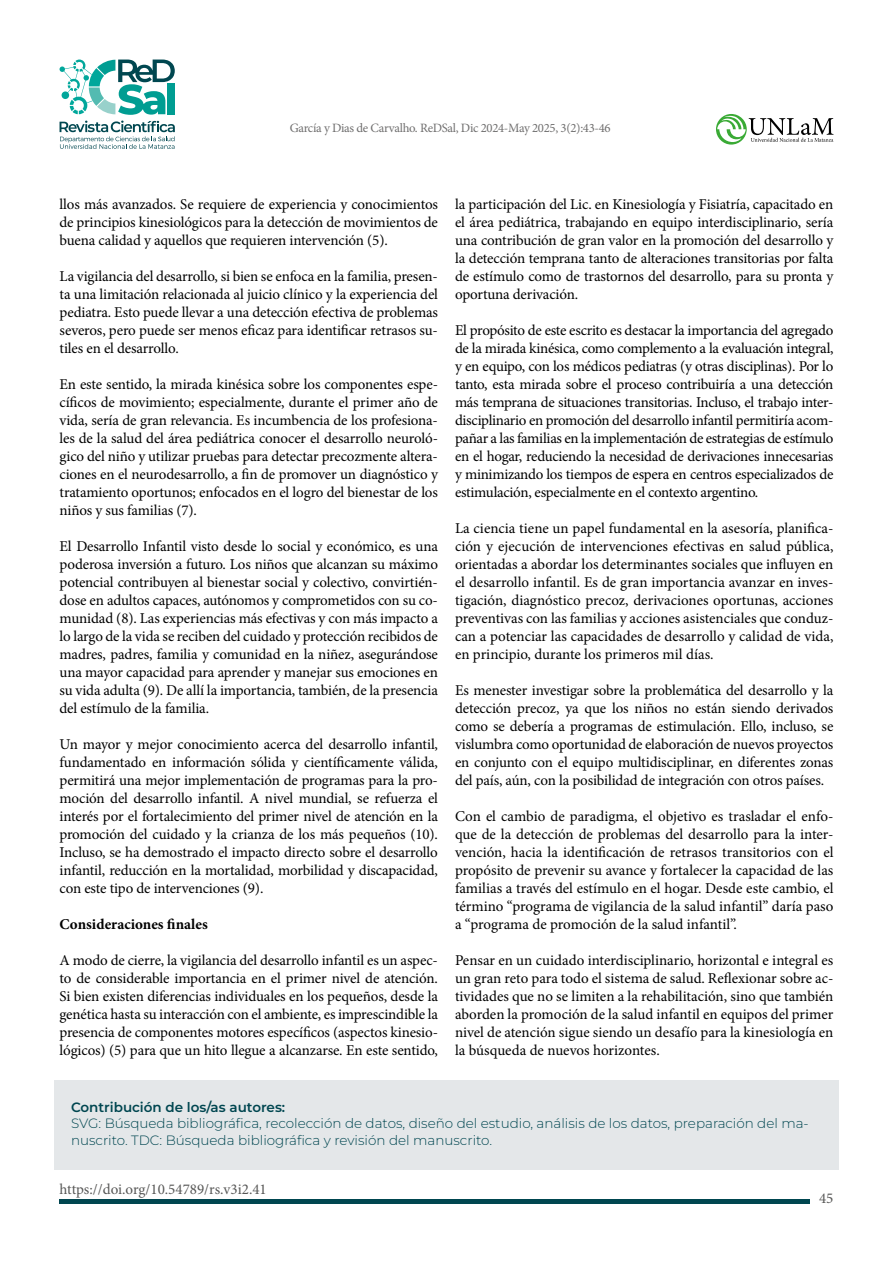
<style>
.page{position:relative;width:893px;height:1263px;background:#fff}
.page>*{position:absolute;margin:0;border:0;box-sizing:border-box;transform-origin:0 0}
.t1{font:15px/18px "Minion Pro";letter-spacing:-.01em;color:#000;text-align:justify}
.t2{font:15px "Minion Pro";color:#575756}
.t3{font:700 15px "Minion Pro";color:#000}
.t4{font:300 13.5px/16.5px "Montserrat";color:#004650}
.t5{font:600 13.5px "Montserrat";color:#004650}
.t6{font:12.75px "Minion Pro";letter-spacing:-.025em;color:#706f6f}
</style>
<div class="page">
<hr style="left:60px;top:1199px;width:750px;height:4px;background:#004650">
<svg style="left:60px;top:60px;width:115px;height:55px"></svg>
<svg style="left:60px;top:121px;width:115px;height:28px"></svg>
<svg style="left:716px;top:114px;width:117px;height:31px"></svg>
<div style="left:54px;top:1080px;width:785px;height:89px;background:#e4e7e9"></div>
<p class="t6" style="left:290px;top:119px;width:322px">García y Dias de Carvalho. ReDSal, Dic 2024-May 2025, 3(2):43-46</p>
<p class="t1" style="left:60px;top:195px;width:380px">llos más avanzados. Se requiere de experiencia y conocimientos de principios kinesiológicos para la detección de movimientos de buena calidad y aquellos que requieren intervención (5).</p>
<p class="t1" style="left:60px;top:267px;width:380px">La vigilancia del desarrollo, si bien se enfoca en la familia, presen&shy;ta una limitación relacionada al juicio clínico y la experiencia del pediatra. Esto puede llevar a una detección efectiva de problemas severos, pero puede ser menos eficaz para identificar retrasos su&shy;tiles en el desarrollo.</p>
<p class="t1" style="left:60px;top:375px;width:380px">En este sentido, la mirada kinésica sobre los componentes espe&shy;cíficos de movimiento; especialmente, durante el primer año de vida, sería de gran relevancia. Es incumbencia de los profesiona&shy;les de la salud del área pediátrica conocer el desarrollo neuroló&shy;gico del niño y utilizar pruebas para detectar precozmente altera&shy;ciones en el neurodesarrollo, a fin de promover un diagnóstico y tratamiento oportunos; enfocados en el logro del bienestar de los niños y sus familias (7).</p>
<p class="t1" style="left:60px;top:537px;width:380px">El Desarrollo Infantil visto desde lo social y económico, es una poderosa inversión a futuro. Los niños que alcanzan su máximo potencial contribuyen al bienestar social y colectivo, convirtién&shy;dose en adultos capaces, autónomos y comprometidos con su co&shy;munidad (8). Las experiencias más efectivas y con más impacto a lo largo de la vida se reciben del cuidado y protección recibidos de madres, padres, familia y comunidad en la niñez, asegurándose una mayor capacidad para aprender y manejar sus emociones en su vida adulta (9). De allí la importancia, también, de la presencia del estímulo de la familia.</p>
<p class="t1" style="left:60px;top:735px;width:380px">Un mayor y mejor conocimiento acerca del desarrollo infantil, fundamentado en información sólida y científicamente válida, permitirá una mejor implementación de programas para la pro&shy;moción del desarrollo infantil. A nivel mundial, se refuerza el interés por el fortalecimiento del primer nivel de atención en la promoción del cuidado y la crianza de los más pequeños (10).<br>Incluso, se ha demostrado el impacto directo sobre el desarrollo infantil, reducción en la mortalidad, morbilidad y discapacidad, con este tipo de intervenciones (9).</p>
<p class="t3" style="left:60px;top:913px;width:150px">Consideraciones finales</p>
<p class="t1" style="left:60px;top:951px;width:380px">A modo de cierre, la vigilancia del desarrollo infantil es un aspec&shy;to de considerable importancia en el primer nivel de atención.<br>Si bien existen diferencias individuales en los pequeños, desde la genética hasta su interacción con el ambiente, es imprescindible la presencia de componentes motores específicos (aspectos kinesio&shy;lógicos) (5) para que un hito llegue a alcanzarse. En este sentido,</p>
<p class="t1" style="left:455px;top:195px;width:380px">la participación del Lic. en Kinesiología y Fisiatría, capacitado en el área pediátrica, trabajando en equipo interdisciplinario, sería una contribución de gran valor en la promoción del desarrollo y la detección temprana tanto de alteraciones transitorias por falta de estímulo como de trastornos del desarrollo, para su pronta y oportuna derivación.</p>
<p class="t1" style="left:455px;top:321px;width:380px">El propósito de este escrito es destacar la importancia del agregado de la mirada kinésica, como complemento a la evaluación integral, y en equipo, con los médicos pediatras (y otras disciplinas). Por lo tanto, esta mirada sobre el proceso contribuiría a una detección más temprana de situaciones transitorias. Incluso, el trabajo inter&shy;disciplinario en promoción del desarrollo infantil permitiría acom&shy;pañar a las familias en la implementación de estrategias de estímulo en el hogar, reduciendo la necesidad de derivaciones innecesarias y minimizando los tiempos de espera en centros especializados de estimulación, especialmente en el contexto argentino.</p>
<p class="t1" style="left:455px;top:519px;width:380px">La ciencia tiene un papel fundamental en la asesoría, planifica&shy;ción y ejecución de intervenciones efectivas en salud pública, orientadas a abordar los determinantes sociales que influyen en el desarrollo infantil. Es de gran importancia avanzar en inves&shy;tigación, diagnóstico precoz, derivaciones oportunas, acciones preventivas con las familias y acciones asistenciales que conduz&shy;can a potenciar las capacidades de desarrollo y calidad de vida, en principio, durante los primeros mil días.</p>
<p class="t1" style="left:455px;top:681px;width:380px">Es menester investigar sobre la problemática del desarrollo y la detección precoz, ya que los niños no están siendo derivados como se debería a programas de estimulación. Ello, incluso, se vislumbra como oportunidad de elaboración de nuevos proyectos en conjunto con el equipo multidisciplinar, en diferentes zonas del país, aún, con la posibilidad de integración con otros países.</p>
<p class="t1" style="left:455px;top:807px;width:380px">Con el cambio de paradigma, el objetivo es trasladar el enfo&shy;que de la detección de problemas del desarrollo para la inter&shy;vención, hacia la identificación de retrasos transitorios con el propósito de prevenir su avance y fortalecer la capacidad de las familias a través del estímulo en el hogar. Desde este cambio, el término “programa de vigilancia de la salud infantil” daría paso a “programa de promoción de la salud infantil”.</p>
<p class="t1" style="left:455px;top:951px;width:380px">Pensar en un cuidado interdisciplinario, horizontal e integral es un gran reto para todo el sistema de salud. Reflexionar sobre ac&shy;tividades que no se limiten a la rehabilitación, sino que también aborden la promoción de la salud infantil en equipos del primer nivel de atención sigue siendo un desafío para la kinesiología en la búsqueda de nuevos horizontes.</p>
<p class="t5" style="left:71px;top:1098px;width:216px">Contribución de los/as autores:</p>
<p class="t4" style="left:71px;top:1115px;width:739px">SVG: Búsqueda bibliográfica, recolección de datos, diseño del estudio, análisis de los datos, preparación del ma&shy;nuscrito. TDC: Búsqueda bibliográfica y revisión del manuscrito.</p>
<p class="t2" style="left:60px;top:1179px;width:209px">https://doi.org/10.54789/rs.v3i2.41</p>
<p class="t2" style="left:819px;top:1188px;width:16px">45</p>
</div>
